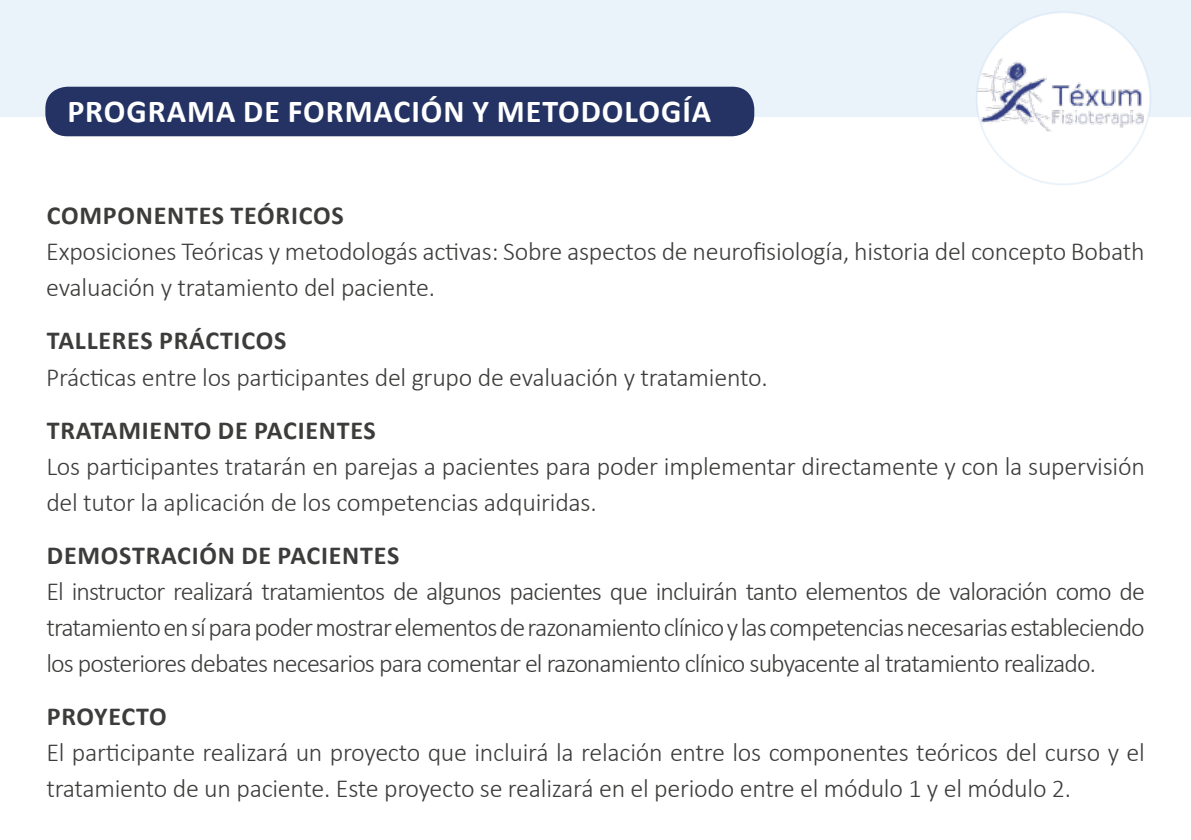
<style>
.page{position:relative;width:1191px;height:840px;background:#fff}
.page>*{position:absolute;margin:0;border:0;box-sizing:border-box;transform-origin:0 0}
.t1{font:700 32px "Calibri";letter-spacing:.03em;color:#fff}
.t2{font:300 26px/36px "Calibri";letter-spacing:-.01em;color:#3c3c3b}
.t3{font:700 26px "Calibri";letter-spacing:.03em;color:#3c3c3b}
</style>
<div class="page">
<div style="left:0;top:0;width:1191px;height:117px;background:#eaf2fa"></div>
<div style="left:976px;top:12px;width:174px;height:172px;background:#fff;border-radius:50%"></div>
<img style="left:978px;top:55px;width:170px;height:76px">
<div style="left:45px;top:87px;width:709px;height:49px;background:#243363;border-radius:22px"></div>
<p class="t1" style="left:67px;top:91px;width:645px">PROGRAMA DE FORMACIÓN Y METODOLOGÍA</p>
<p class="t3" style="left:47px;top:199px;width:298px">COMPONENTES TEÓRICOS</p>
<p class="t2" style="left:46px;top:233px;width:1099px">Exposiciones Teóricas y metodologás activas: Sobre aspectos de neurofisiología, historia del concepto Bobath evaluación y tratamiento del paciente.</p>
<p class="t3" style="left:47px;top:324px;width:241px">TALLERES PRÁCTICOS</p>
<p class="t2" style="left:46px;top:358px;width:723px">Prácticas entre los participantes del grupo de evaluación y tratamiento.</p>
<p class="t3" style="left:47px;top:413px;width:330px">TRATAMIENTO DE PACIENTES</p>
<p class="t2" style="left:46px;top:447px;width:1100px">Los participantes tratarán en parejas a pacientes para poder implementar directamente y con la supervisión del tutor la aplicación de los competencias adquiridas.</p>
<p class="t3" style="left:47px;top:538px;width:354px">DEMOSTRACIÓN DE PACIENTES</p>
<p class="t2" style="left:46px;top:572px;width:1100px;text-align:justify">El instructor realizará tratamientos de algunos pacientes que incluirán tanto elementos de valoración como de tratamiento en sí para poder mostrar elementos de razonamiento clínico y las competencias necesarias estableciendo los posteriores debates necesarios para comentar el razonamiento clínico subyacente al tratamiento realizado.</p>
<p class="t3" style="left:47px;top:699px;width:121px">PROYECTO</p>
<p class="t2" style="left:46px;top:733px;width:1100px">El participante realizará un proyecto que incluirá la relación entre los componentes teóricos del curso y el tratamiento de un paciente. Este proyecto se realizará en el periodo entre el módulo 1 y el módulo 2.</p>
</div>
